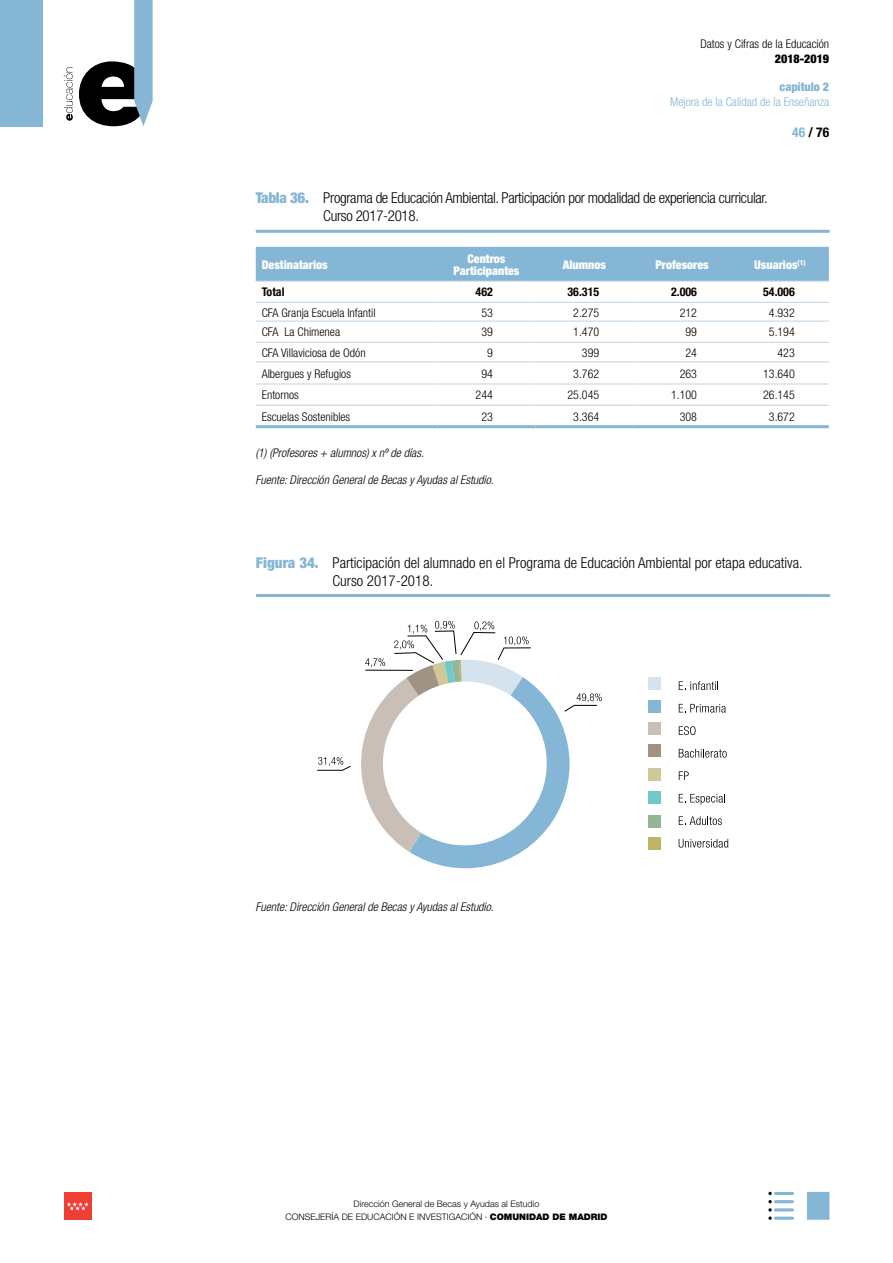
<style>
.page{position:relative;width:893px;height:1263px;background:#fff}
.page>*{position:absolute;margin:0;border:0;box-sizing:border-box;transform-origin:0 0}
.t1{font:300 condensed 15px/18px "Helvetica Neue";letter-spacing:-.02em;color:#000}
.t2{font:300 condensed 15px/18px "Helvetica Neue";color:#000}
.t3{font:700 condensed 13.5px "Helvetica Neue";color:#000}
.t4{font:300 condensed 12px "Helvetica Neue";color:#000}
.t5{font:italic 300 condensed 12px "Helvetica Neue";color:#000}
.t6{font:900 condensed 12px/12px "Helvetica Neue";color:#fff;text-align:center}
.t7{font:300 condensed 12px "Helvetica Neue";color:#85b6d5}
.t8{font:700 condensed 12px "Helvetica Neue";color:#000}
.t9{font:900 condensed 12px "Helvetica Neue";color:#000}
.t10{font:900 condensed 12px "Helvetica Neue";color:#85b6d5}
.t11{font:300 9px/13.5px "Helvetica Neue";color:#000;text-align:center}
.s1{color:#85b6d5}
.s2{font-weight:900;color:#85b6d5}
.s3{font-weight:900}
</style>
<div class="page">
<div style="left:0;top:0;width:43px;height:126px;background:#85b6d5"></div>
<div style="left:64px;top:1192px;width:27px;height:28px;background:#ef3e33"></div>
<svg style="left:67px;top:1202px;width:22px;height:8px"></svg>
<div style="left:808px;top:1193px;width:20px;height:25px;background:#85b6d5"></div>
<div style="left:807px;top:1192px;width:22px;height:28px;border:3px solid #85b6d5"></div>
<hr style="left:775px;top:1192px;width:18px;height:3px;background:#85b6d5">
<hr style="left:775px;top:1200px;width:18px;height:3px;background:#85b6d5">
<hr style="left:775px;top:1208px;width:18px;height:3px;background:#85b6d5">
<svg style="left:775px;top:1216px;width:18px;height:4px"></svg>
<svg style="left:768px;top:1192px;width:4px;height:28px"></svg>
<svg style="left:64px;top:67px;width:9px;height:54px"></svg>
<svg style="left:79px;top:0;width:74px;height:126px"></svg>
<hr style="left:256px;top:230px;width:574px;height:3px;background:#85b6d5">
<div style="left:256px;top:247px;width:573px;height:34px;background:#85b6d5"></div>
<svg style="left:256px;top:301px;width:573px;height:104px"></svg>
<hr style="left:256px;top:425px;width:182px;height:3px;background:#85b6d5">
<hr style="left:438px;top:425px;width:97px;height:3px;background:#85b6d5">
<hr style="left:535px;top:425px;width:98px;height:3px;background:#85b6d5">
<hr style="left:633px;top:425px;width:98px;height:3px;background:#85b6d5">
<hr style="left:731px;top:425px;width:98px;height:3px;background:#85b6d5">
<hr style="left:256px;top:281px;width:182px;height:1px;background:#bdd4e7">
<hr style="left:438px;top:281px;width:97px;height:1px;background:#bdd4e7">
<hr style="left:535px;top:281px;width:98px;height:1px;background:#bdd4e7">
<hr style="left:633px;top:281px;width:98px;height:1px;background:#bdd4e7">
<hr style="left:731px;top:281px;width:98px;height:1px;background:#bdd4e7">
<hr style="left:256px;top:302px;width:182px;height:1px;background:#bdd4e7">
<hr style="left:438px;top:302px;width:97px;height:1px;background:#bdd4e7">
<hr style="left:535px;top:302px;width:98px;height:1px;background:#bdd4e7">
<hr style="left:633px;top:302px;width:98px;height:1px;background:#bdd4e7">
<hr style="left:731px;top:302px;width:98px;height:1px;background:#bdd4e7">
<hr style="left:256px;top:321px;width:182px;height:1px;background:#bdd4e7">
<hr style="left:438px;top:321px;width:97px;height:1px;background:#bdd4e7">
<hr style="left:535px;top:321px;width:98px;height:1px;background:#bdd4e7">
<hr style="left:633px;top:321px;width:98px;height:1px;background:#bdd4e7">
<hr style="left:731px;top:321px;width:98px;height:1px;background:#bdd4e7">
<hr style="left:256px;top:342px;width:182px;height:1px;background:#bdd4e7">
<hr style="left:438px;top:342px;width:97px;height:1px;background:#bdd4e7">
<hr style="left:535px;top:342px;width:98px;height:1px;background:#bdd4e7">
<hr style="left:633px;top:342px;width:98px;height:1px;background:#bdd4e7">
<hr style="left:731px;top:342px;width:98px;height:1px;background:#bdd4e7">
<hr style="left:256px;top:361px;width:182px;height:1px;background:#bdd4e7">
<hr style="left:438px;top:361px;width:97px;height:1px;background:#bdd4e7">
<hr style="left:535px;top:361px;width:98px;height:1px;background:#bdd4e7">
<hr style="left:633px;top:361px;width:98px;height:1px;background:#bdd4e7">
<hr style="left:731px;top:361px;width:98px;height:1px;background:#bdd4e7">
<hr style="left:256px;top:384px;width:182px;height:1px;background:#bdd4e7">
<hr style="left:438px;top:384px;width:97px;height:1px;background:#bdd4e7">
<hr style="left:535px;top:384px;width:98px;height:1px;background:#bdd4e7">
<hr style="left:633px;top:384px;width:98px;height:1px;background:#bdd4e7">
<hr style="left:731px;top:384px;width:98px;height:1px;background:#bdd4e7">
<hr style="left:256px;top:405px;width:182px;height:1px;background:#bdd4e7">
<hr style="left:438px;top:405px;width:97px;height:1px;background:#bdd4e7">
<hr style="left:535px;top:405px;width:98px;height:1px;background:#bdd4e7">
<hr style="left:633px;top:405px;width:98px;height:1px;background:#bdd4e7">
<hr style="left:731px;top:405px;width:98px;height:1px;background:#bdd4e7">
<hr style="left:256px;top:594px;width:574px;height:3px;background:#85b6d5">
<div style="left:648px;top:677px;width:13px;height:13px;background:#d4e3ee"></div>
<div style="left:648px;top:701px;width:13px;height:12px;background:#85b6d5"></div>
<div style="left:648px;top:745px;width:13px;height:12px;background:#a19383"></div>
<div style="left:648px;top:723px;width:13px;height:12px;background:#c9bfb7"></div>
<svg style="left:679px;top:681px;width:39px;height:9px"></svg>
<svg style="left:679px;top:704px;width:47px;height:9px"></svg>
<svg style="left:679px;top:726px;width:17px;height:9px"></svg>
<svg style="left:679px;top:749px;width:48px;height:9px"></svg>
<svg style="left:679px;top:771px;width:10px;height:9px"></svg>
<svg style="left:679px;top:794px;width:46px;height:10px"></svg>
<svg style="left:679px;top:816px;width:43px;height:9px"></svg>
<svg style="left:679px;top:839px;width:49px;height:9px"></svg>
<div style="left:648px;top:792px;width:13px;height:12px;background:#6ec9c8"></div>
<div style="left:648px;top:815px;width:13px;height:12px;background:#95b596"></div>
<div style="left:648px;top:837px;width:13px;height:13px;background:#beb461"></div>
<div style="left:648px;top:768px;width:13px;height:13px;background:#d0c899"></div>
<svg style="left:317px;top:621px;width:285px;height:248px"></svg>
<p class="t4" style="left:700px;top:36px;width:130px">Datos y Cifras de la Educación</p>
<p class="t9" style="left:775px;top:51px;width:56px">2018-2019</p>
<p class="t10" style="left:780px;top:79px;width:51px">capítulo 2</p>
<p class="t7" style="left:670px;top:95px;width:160px">Mejora de la Calidad de la Enseñanza</p>
<p class="t3" style="left:792px;top:124px;width:38px"><span class="s1">46</span> / 76</p>
<p class="t1" style="left:323px;top:189px;width:446px;text-indent:-68px"><span class="s2">Tabla 36.</span> Programa de Educación Ambiental. Participación por modalidad de experiencia curricular.<br>Curso 2017-2018.</p>
<p class="t6" style="left:262px;top:258px;width:67px">Destinatarios</p>
<p class="t6" style="left:453px;top:252px;width:67px">Centros<br>Participantes</p>
<p class="t6" style="left:563px;top:258px;width:45px">Alumnos</p>
<p class="t6" style="left:655px;top:258px;width:55px">Profesores</p>
<p class="t6" style="left:754px;top:258px;width:53px">Usuarios<sup>(1)</sup></p>
<p class="t8" style="left:262px;top:285px;width:24px">Total</p>
<p class="t8" style="left:476px;top:285px;width:19px">462</p>
<p class="t8" style="left:567px;top:285px;width:33px">36.315</p>
<p class="t8" style="left:671px;top:285px;width:27px">2.006</p>
<p class="t8" style="left:763px;top:285px;width:33px">54.006</p>
<p class="t4" style="left:262px;top:305px;width:115px">CFA Granja Escuela Infantil</p>
<p class="t4" style="left:481px;top:305px;width:13px">53</p>
<p class="t4" style="left:573px;top:305px;width:27px">2.275</p>
<p class="t4" style="left:680px;top:305px;width:19px">212</p>
<p class="t4" style="left:769px;top:305px;width:27px">4.932</p>
<p class="t4" style="left:262px;top:325px;width:80px">CFA La Chimenea</p>
<p class="t4" style="left:481px;top:325px;width:13px">39</p>
<p class="t4" style="left:573px;top:325px;width:27px">1.470</p>
<p class="t4" style="left:685px;top:325px;width:13px">99</p>
<p class="t4" style="left:769px;top:325px;width:27px">5.194</p>
<p class="t4" style="left:262px;top:346px;width:105px">CFA Villaviciosa de Odón</p>
<p class="t4" style="left:487px;top:346px;width:7px">9</p>
<p class="t4" style="left:582px;top:346px;width:19px">399</p>
<p class="t4" style="left:685px;top:346px;width:13px">24</p>
<p class="t4" style="left:777px;top:346px;width:19px">423</p>
<p class="t4" style="left:262px;top:367px;width:91px">Albergues y Refugios</p>
<p class="t4" style="left:481px;top:367px;width:13px">94</p>
<p class="t4" style="left:573px;top:367px;width:27px">3.762</p>
<p class="t4" style="left:680px;top:367px;width:19px">263</p>
<p class="t4" style="left:763px;top:367px;width:33px">13.640</p>
<p class="t4" style="left:262px;top:388px;width:39px">Entornos</p>
<p class="t4" style="left:476px;top:388px;width:19px">244</p>
<p class="t4" style="left:567px;top:388px;width:33px">25.045</p>
<p class="t4" style="left:671px;top:388px;width:27px">1.100</p>
<p class="t4" style="left:763px;top:388px;width:33px">26.145</p>
<p class="t4" style="left:262px;top:410px;width:90px">Escuelas Sostenibles</p>
<p class="t4" style="left:481px;top:410px;width:13px">23</p>
<p class="t4" style="left:573px;top:410px;width:27px">3.364</p>
<p class="t4" style="left:680px;top:410px;width:19px">308</p>
<p class="t4" style="left:769px;top:410px;width:27px">3.672</p>
<p class="t5" style="left:255px;top:446px;width:170px">(1) (Profesores + alumnos) x nº de días.</p>
<p class="t5" style="left:255px;top:473px;width:240px">Fuente: Dirección General de Becas y Ayudas al Estudio.</p>
<p class="t2" style="left:332px;top:553px;width:472px;text-indent:-77px"><span class="s2">Figura 34.</span> Participación del alumnado en el Programa de Educación Ambiental por etapa educativa.<br>Curso 2017-2018.</p>
<p class="t5" style="left:255px;top:900px;width:240px">Fuente: Dirección General de Becas y Ayudas al Estudio.</p>
<p class="t11" style="left:285px;top:1196px;width:324px">Dirección General de Becas y Ayudas al Estudio<br>CONSEJERÍA DE EDUCACIÓN E INVESTIGACIÓN · <span class="s3">COMUNIDAD DE MADRID</span></p>
</div>
